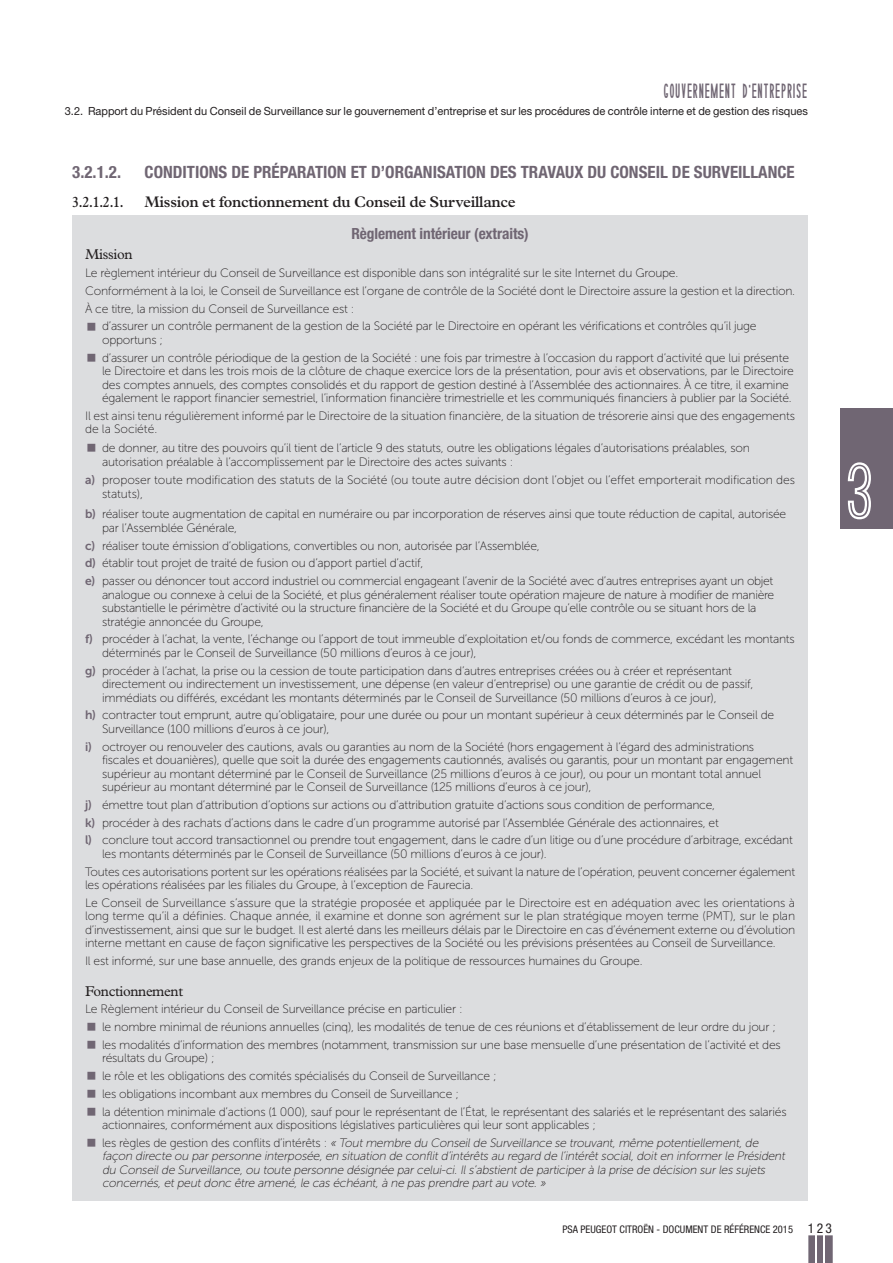
<style>
.page{position:relative;width:893px;height:1263px;background:#fff}
.page>*{position:absolute;margin:0;border:0;box-sizing:border-box;transform-origin:0 0}
.t1{font:83.25px "Ostrich Sans Inline";color:#fff}
.t2{font:21px "Sophisticated Slims Tight";letter-spacing:.03em;color:#706673}
.t3{font:700 condensed 16.95px "Helvetica Neue LT Std";color:#706673}
.t4{font:600 15.3px "Plantin MT Std";letter-spacing:-.02em;color:#231f20}
.t5{font:700 condensed 15.3px "Helvetica Neue LT Std";letter-spacing:-.005em;color:#706673}
.t6{font:600 15.3px "Plantin MT Std";letter-spacing:-.02em;color:#231f20;scale:.85 1}
.t7{font:14.25px "Plantin MT Std";letter-spacing:-.025em;color:#231f20}
.t8{font:12.15px/13.5px "Museo Sans 100";letter-spacing:-.02em;color:#231f20}
.t9{font:italic 12.15px/13.5px "Museo Sans 100";color:#231f20}
.t10{font:11.25px "Helvetica Neue LT Std";color:#231f20}
.t11{font:condensed 10.5px "Helvetica Neue LT Std";color:#231f20}
.s1{font-family:"Museo Sans 700";color:#706673}
.s2{font-style:italic}
.s3{font-size:13.5px}
</style>
<div class="page">
<div style="left:808px;top:1235px;width:25px;height:28px;background:#706673"></div>
<div style="left:840px;top:408px;width:53px;height:120px;background:#706673"></div>
<div style="left:72px;top:215px;width:736px;height:985px;background:#dcdddf"></div>
<hr style="left:815px;top:1235px;width:2px;height:28px;background:#fff">
<hr style="left:823px;top:1235px;width:2px;height:28px;background:#fff">
<h2 class="t2" style="left:664px;top:78px;width:145px">GOUVERNEMENT D’ENTREPRISE</h2>
<p class="t10" style="left:65px;top:107px;width:745px">3.2. Rapport du Président du Conseil de Surveillance sur le gouvernement d’entreprise et sur les procédures de contrôle interne et de gestion des risques</p>
<h3 class="t3" style="left:72px;top:166px;width:50px">3.2.1.2.</h3>
<h3 class="t3" style="left:145px;top:166px;width:652px">CONDITIONS DE PRÉPARATION ET D’ORGANISATION DES TRAVAUX DU CONSEIL DE SURVEILLANCE</h3>
<p class="t6" style="left:72px;top:196px;width:62px">3.2.1.2.1.</p>
<p class="t4" style="left:145px;top:196px;width:373px">Mission et fonctionnement du Conseil de Surveillance</p>
<p class="t5" style="left:351px;top:228px;width:179px">Règlement intérieur (extraits)</p>
<p class="t7" style="left:85px;top:249px;width:49px">Mission</p>
<p class="t8" style="left:85px;top:267px;width:595px">Le règlement intérieur du Conseil de Surveillance est disponible dans son intégralité sur le site Internet du Groupe.</p>
<p class="t8" style="left:85px;top:285px;width:712px">Conformément à la loi, le Conseil de Surveillance est l’organe de contrôle de la Société dont le Directoire assure la gestion et la direction.</p>
<p class="t8" style="left:85px;top:303px;width:271px">À ce titre, la mission du Conseil de Surveillance est :</p>
<p class="t8" style="left:102px;top:321px;width:656px">d’assurer un contrôle permanent de la gestion de la Société par le Directoire en opérant les vérifications et contrôles qu’il juge</p>
<p class="t8" style="left:102px;top:332px;width:688px;line-height:17.7px">opportuns ;<br>d’assurer un contrôle périodique de la gestion de la Société : une fois par trimestre à l’occasion du rapport d’activité que lui présente</p>
<p class="t8" style="left:102px;top:365px;width:693px">le Directoire et dans les trois mois de la clôture de chaque exercice lors de la présentation, pour avis et observations, par le Directoire des comptes annuels, des comptes consolidés et du rapport de gestion destiné à l’Assemblée des actionnaires. À ce titre, il examine également le rapport financier semestriel, l’information financière trimestrielle et les communiqués financiers à publier par la Société.</p>
<p class="t8" style="left:85px;top:410px;width:712px">Il est ainsi tenu régulièrement informé par le Directoire de la situation financière, de la situation de trésorerie ainsi que des engagements de la Société.</p>
<p class="t8" style="left:102px;top:443px;width:649px">de donner, au titre des pouvoirs qu’il tient de l’article 9 des statuts, outre les obligations légales d’autorisations préalables, son autorisation préalable à l’accomplissement par le Directoire des actes suivants :</p>
<p class="t8" style="left:102px;top:474px;width:695px;line-height:14.2px;text-indent:-17px"><span class="s1">a)</span> proposer toute modification des statuts de la Société (ou toute autre décision dont l’objet ou l’effet emporterait modification des statuts),</p>
<p class="t8" style="left:102px;top:509px;width:686px;text-indent:-17px"><span class="s1">b)</span> réaliser toute augmentation de capital en numéraire ou par incorporation de réserves ainsi que toute réduction de capital, autorisée par l’Assemblée Générale,</p>
<p class="t8" style="left:85px;top:538px;width:690px;line-height:17.7px"><span class="s1">c)</span> réaliser toute émission d’obligations, convertibles ou non, autorisée par l’Assemblée,<br><span class="s1">d)</span> établir tout projet de traité de fusion ou d’apport partiel d’actif,<br><span class="s1">e)</span> passer ou dénoncer tout accord industriel ou commercial engageant l’avenir de la Société avec d’autres entreprises ayant un objet</p>
<p class="t8" style="left:102px;top:589px;width:674px">analogue ou connexe à celui de la Société, et plus généralement réaliser toute opération majeure de nature à modifier de manière substantielle le périmètre d’activité ou la structure financière de la Société et du Groupe qu’elle contrôle ou se situant hors de la stratégie annoncée du Groupe,</p>
<p class="t8" style="left:102px;top:634px;width:694px;text-indent:-17px"><span class="s1">f)</span> procéder à l’achat, la vente, l’échange ou l’apport de tout immeuble d’exploitation et/ou fonds de commerce, excédant les montants déterminés par le Conseil de Surveillance (50 millions d’euros à ce jour),</p>
<p class="t8" style="left:102px;top:665px;width:653px;text-indent:-17px"><span class="s1">g)</span> procéder à l’achat, la prise ou la cession de toute participation dans d’autres entreprises créées ou à créer et représentant directement ou indirectement un investissement, une dépense (en valeur d’entreprise) ou une garantie de crédit ou de passif, immédiats ou différés, excédant les montants déterminés par le Conseil de Surveillance (50 millions d’euros à ce jour),</p>
<p class="t8" style="left:102px;top:710px;width:674px;text-indent:-17px"><span class="s1">h)</span> contracter tout emprunt, autre qu’obligataire, pour une durée ou pour un montant supérieur à ceux déterminés par le Conseil de<br>Surveillance (100 millions d’euros à ce jour),</p>
<p class="t8" style="left:102px;top:741px;width:693px;text-indent:-17px"><span class="s1">i)</span> octroyer ou renouveler des cautions, avals ou garanties au nom de la Société (hors engagement à l’égard des administrations fiscales et douanières), quelle que soit la durée des engagements cautionnés, avalisés ou garantis, pour un montant par engagement supérieur au montant déterminé par le Conseil de Surveillance (25 millions d’euros à ce jour), ou pour un montant total annuel supérieur au montant déterminé par le Conseil de Surveillance (125 millions d’euros à ce jour),</p>
<p class="t8" style="left:85px;top:797px;width:709px;line-height:17.7px"><span class="s1">j)</span> émettre tout plan d’attribution d’options sur actions ou d’attribution gratuite d’actions sous condition de performance,<br><span class="s1">k)</span> procéder à des rachats d’actions dans le cadre d’un programme autorisé par l’Assemblée Générale des actionnaires, et<br><span class="s1">l)</span> conclure tout accord transactionnel ou prendre tout engagement, dans le cadre d’un litige ou d’une procédure d’arbitrage, excédant</p>
<p class="t8" style="left:85px;top:846px;width:712px;line-height:17.7px;text-indent:17px">les montants déterminés par le Conseil de Surveillance (50 millions d’euros à ce jour).<br>Toutes ces autorisations portent sur les opérations réalisées par la Société, et suivant la nature de l’opération, peuvent concerner également</p>
<p class="t8" style="left:85px;top:877px;width:712px;line-height:17.7px">les opérations réalisées par les filiales du Groupe, à l’exception de Faurecia.<br>Le Conseil de Surveillance s’assure que la stratégie proposée et appliquée par le Directoire est en adéquation avec les orientations à</p>
<p class="t8" style="left:85px;top:911px;width:712px;text-align:justify">long terme qu’il a définies. Chaque année, il examine et donne son agrément sur le plan stratégique moyen terme (PMT), sur le plan d’investissement, ainsi que sur le budget. Il est alerté dans les meilleurs délais par le Directoire en cas d’événement externe ou d’évolution interne mettant en cause de façon significative les perspectives de la Société ou les prévisions présentées au Conseil de Surveillance.</p>
<p class="t8" style="left:85px;top:955px;width:559px">Il est informé, sur une base annuelle, des grands enjeux de la politique de ressources humaines du Groupe.</p>
<p class="t7" style="left:85px;top:985px;width:100px">Fonctionnement</p>
<p class="t8" style="left:102px;top:1001px;width:680px;line-height:17.7px;text-indent:-17px">Le Règlement intérieur du Conseil de Surveillance précise en particulier :<br>le nombre minimal de réunions annuelles (cinq), les modalités de tenue de ces réunions et d’établissement de leur ordre du jour ; les modalités d’information des membres (notamment, transmission sur une base mensuelle d’une présentation de l’activité et des</p>
<p class="t8" style="left:102px;top:1050px;width:686px;line-height:17.7px">résultats du Groupe) ;<br>le rôle et les obligations des comités spécialisés du Conseil de Surveillance ;<br>les obligations incombant aux membres du Conseil de Surveillance ;<br>la détention minimale d’actions (1 000), sauf pour le représentant de l’État, le représentant des salariés et le représentant des salariés</p>
<p class="t8" style="left:102px;top:1117px;width:660px;line-height:17.7px">actionnaires, conformément aux dispositions législatives particulières qui leur sont applicables ;<br>l e s rè g l e s d e g e s t i o n d e s c o n f l i ts d ’ i n t é rê ts : <span class="s2">« Tout membre du Conseil de Surveillance se trouvant, même potentiellement, de</span></p>
<p class="t9" style="left:102px;top:1151px;width:686px">façon directe ou par personne interposée, en situation de conflit d’intérêts au regard de l’intérêt social, doit en informer le Président du Conseil de Surveillance, ou toute personne désignée par celui-ci. Il s’abstient de participer à la prise de décision sur les sujets concernés, et peut donc être amené, le cas échéant, à ne pas prendre part au vote. »</p>
<p class="t11" style="left:562px;top:1226px;width:271px">PSA PEUGEOT CITROËN - DOCUMENT DE RÉFÉRENCE 2015 <span class="s3">1 2 3</span></p>
<h1 class="t1" style="left:848px;top:441px;width:28px">3</h1>
</div>
